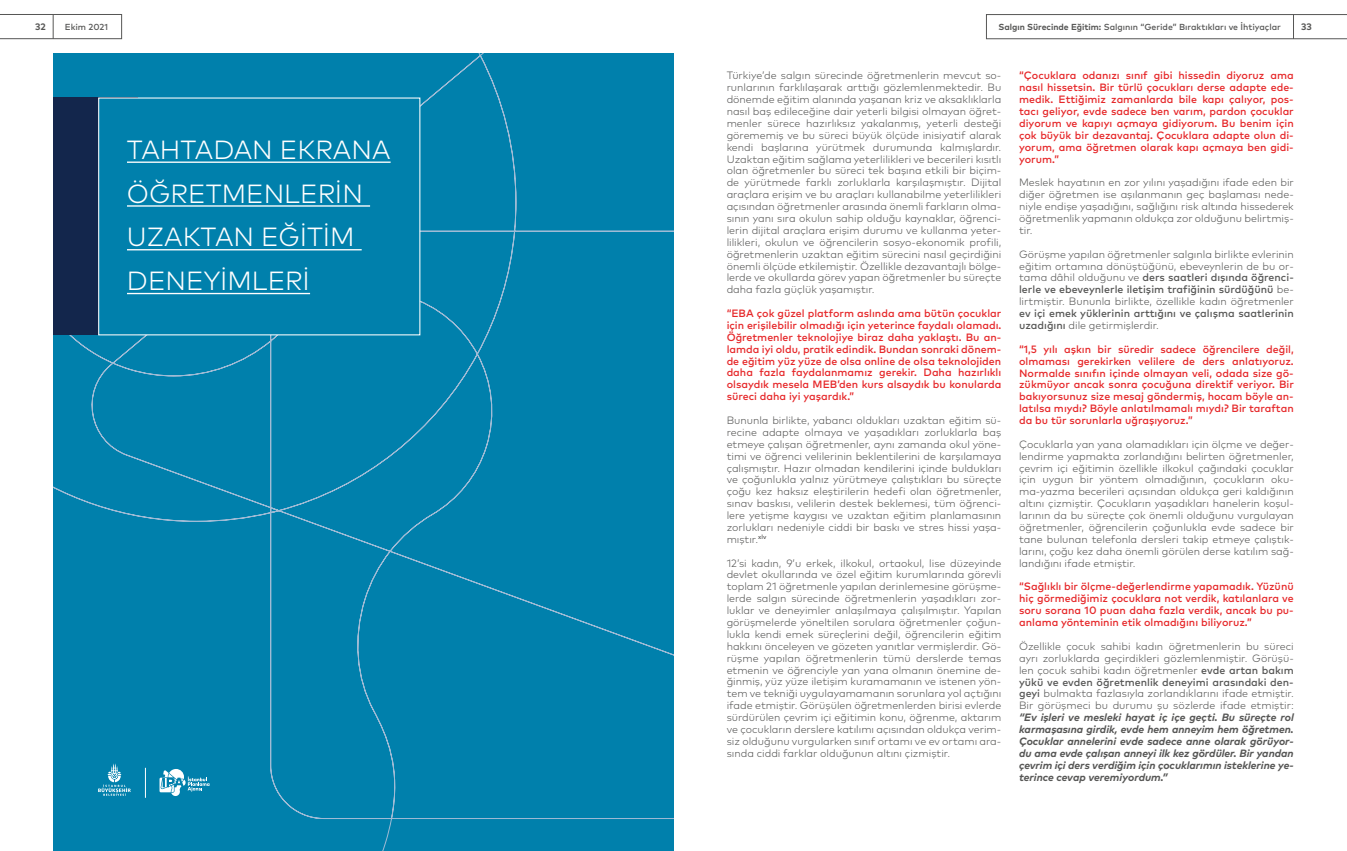
<style>
.page{position:relative;width:1347px;height:851px;background:#fff}
.page>*{position:absolute;margin:0;border:0;box-sizing:border-box;transform-origin:0 0}
.t1{font:300 26.25px/43.8px "Mark Pro";color:#fff}
.t2{font:300 10.62px/11.9px "Mark Pro";color:#575756;text-align:justify}
.t3{font:500 10.62px/11.9px "Mark Pro";color:#e62729;text-align:justify}
.t4{font:italic 700 10.62px/11.9px "Mark Pro";color:#575756;text-align:justify}
.t5{font:500 10.62px/11.9px "Mark Pro";color:#575756}
.t6{font:700 9.38px "Mark Pro";color:#575756}
.t7{font:500 8.75px "Mark Pro";color:#575756}
.s1{font-weight:700}
.s2{font-weight:500}
.s3{font-weight:300}
</style>
<div class="page">
<svg style="left:986px;top:14px;width:360px;height:25px"></svg>
<svg style="left:0;top:14px;width:122px;height:25px"></svg>
<div style="left:53px;top:53px;width:620px;height:797px;background:#0080ac"></div>
<div style="left:53px;top:97px;width:84px;height:238px;background:#13264c"></div>
<div style="left:98px;top:97px;width:322px;height:238px;background:#0080ac"></div>
<hr style="left:127px;top:161px;width:263px;height:2px;background:#fff">
<hr style="left:127px;top:205px;width:243px;height:2px;background:#fff">
<hr style="left:127px;top:249px;width:235px;height:1px;background:#fff">
<hr style="left:127px;top:293px;width:183px;height:1px;background:#fff">
<svg style="left:98px;top:763px;width:33px;height:32px"></svg>
<hr style="left:145px;top:767px;width:1px;height:30px;background:#fff">
<svg style="left:159px;top:768px;width:50px;height:27px"></svg>
<p class="t6" style="left:35px;top:19px;width:12px">32</p>
<p class="t7" style="left:65px;top:20px;width:45px">Ekim 2021</p>
<p class="t7" style="left:998px;top:20px;width:284px"><span class="s1">Salgın Sürecinde Eğitim:</span> Salgının “Geride” Bıraktıkları ve İhtiyaçlar</p>
<p class="t6" style="left:1301px;top:19px;width:12px">33</p>
<h1 class="t1" style="left:127px;top:125px;width:265px">TAHTADAN EKRANA<br>ÖĞRETMENLERİN<br>UZAKTAN EĞİTİM<br>DENEYİMLERİ</h1>
<p class="t2" style="left:726px;top:69px;width:276px">Türkiye’de salgın sürecinde öğretmenlerin mevcut so&shy;runlarının farklılaşarak arttığı gözlemlenmektedir. Bu dönemde eğitim alanında yaşanan kriz ve aksaklıklarla nasıl baş edileceğine dair yeterli bilgisi olmayan öğret&shy;menler sürece hazırlıksız yakalanmış, yeterli desteği görememiş ve bu süreci büyük ölçüde inisiyatif alarak kendi başlarına yürütmek durumunda kalmışlardır.<br>Uzaktan eğitim sağlama yeterlilikleri ve becerileri kısıtlı olan öğretmenler bu süreci tek başına etkili bir biçim&shy;de yürütmede farklı zorluklarla karşılaşmıştır. Dijital araçlara erişim ve bu araçları kullanabilme yeterlilikleri açısından öğretmenler arasında önemli farkların olma&shy;sının yanı sıra okulun sahip olduğu kaynaklar, öğrenci&shy;lerin dijital araçlara erişim durumu ve kullanma yeter&shy;lilikleri, okulun ve öğrencilerin sosyo-ekonomik profili, öğretmenlerin uzaktan eğitim sürecini nasıl geçirdiğini önemli ölçüde etkilemiştir. Özellikle dezavantajlı bölge&shy;lerde ve okullarda görev yapan öğretmenler bu süreçte daha fazla güçlük yaşamıştır.</p>
<p class="t3" style="left:726px;top:306px;width:276px">“EBA çok güzel platform aslında ama bütün çocuklar için erişilebilir olmadığı için yeterince faydalı olamadı.<br>Öğretmenler teknolojiye biraz daha yaklaştı. Bu an&shy;lamda iyi oldu, pratik edindik. Bundan sonraki dönem&shy;de eğitim yüz yüze de olsa online de olsa teknolojiden daha fazla faydalanmamız gerekir. Daha hazırlıklı olsaydık mesela MEB’den kurs alsaydık bu konularda süreci daha iyi yaşardık.”</p>
<p class="t2" style="left:726px;top:413px;width:276px">Bununla birlikte, yabancı oldukları uzaktan eğitim sü&shy;recine adapte olmaya ve yaşadıkları zorluklarla baş etmeye çalışan öğretmenler, aynı zamanda okul yöne&shy;timi ve öğrenci velilerinin beklentilerini de karşılamaya çalışmıştır. Hazır olmadan kendilerini içinde buldukları ve çoğunlukla yalnız yürütmeye çalıştıkları bu süreçte çoğu kez haksız eleştirilerin hedefi olan öğretmenler, sınav baskısı, velilerin destek beklemesi, tüm öğrenci&shy;lere yetişme kaygısı ve uzaktan eğitim planlamasının zorlukları nedeniyle ciddi bir baskı ve stres hissi yaşa&shy;mıştır.<sup>xlv</sup></p>
<p class="t2" style="left:726px;top:556px;width:276px">12’si kadın, 9’u erkek, ilkokul, ortaokul, lise düzeyinde devlet okullarında ve özel eğitim kurumlarında görevli toplam 21 öğretmenle yapılan derinlemesine görüşme&shy;lerde salgın sürecinde öğretmenlerin yaşadıkları zor&shy;luklar ve deneyimler anlaşılmaya çalışılmıştır. Yapılan görüşmelerde yöneltilen sorulara öğretmenler çoğun&shy;lukla kendi emek süreçlerini değil, öğrencilerin eğitim hakkını önceleyen ve gözeten yanıtlar vermişlerdir. Gö&shy;rüşme yapılan öğretmenlerin tümü derslerde temas etmenin ve öğrenciyle yan yana olmanın önemine de&shy;ğinmiş, yüz yüze iletişim kuramamanın ve istenen yön&shy;tem ve tekniği uygulayamamanın sorunlara yol açtığını ifade etmiştir. Görüşülen öğretmenlerden birisi evlerde sürdürülen çevrim içi eğitimin konu, öğrenme, aktarım ve çocukların derslere katılımı açısından oldukça verim&shy;siz olduğunu vurgularken sınıf ortamı ve ev ortamı ara&shy;sında ciddi farklar olduğunun altını çizmiştir.</p>
<p class="t3" style="left:1019px;top:69px;width:276px">“Çocuklara odanızı sınıf gibi hissedin diyoruz ama nasıl hissetsin. Bir türlü çocukları derse adapte ede&shy;medik. Ettiğimiz zamanlarda bile kapı çalıyor, pos&shy;tacı geliyor, evde sadece ben varım, pardon çocuklar diyorum ve kapıyı açmaya gidiyorum. Bu benim için çok büyük bir dezavantaj. Çocuklara adapte olun di&shy;yorum, ama öğretmen olarak kapı açmaya ben gidi&shy;yorum.”</p>
<p class="t2" style="left:1019px;top:176px;width:276px">Meslek hayatının en zor yılını yaşadığını ifade eden bir diğer öğretmen ise aşılanmanın geç başlaması nede&shy;niyle endişe yaşadığını, sağlığını risk altında hissederek öğretmenlik yapmanın oldukça zor olduğunu belirtmiş&shy;tir.</p>
<p class="t2" style="left:1019px;top:247px;width:276px">Görüşme yapılan öğretmenler salgınla birlikte evlerinin eğitim ortamına dönüştüğünü, ebeveynlerin de bu or&shy;tama dâhil olduğunu ve <span class="s2">ders saatleri dışında öğrenci&shy;lerle ve ebeveynlerle iletişim trafiğinin sürdüğünü</span> be&shy;lirtmiştir. Bununla birlikte, özellikle kadın öğretmenler</p>
<p class="t5" style="left:1019px;top:306px;width:276px">ev içi emek yüklerinin arttığını ve çalışma saatlerinin uzadığını <span class="s3">dile getirmişlerdir.</span></p>
<p class="t3" style="left:1019px;top:342px;width:276px">“1,5 yılı aşkın bir süredir sadece öğrencilere değil, olmaması gerekirken velilere de ders anlatıyoruz.<br>Normalde sınıfın içinde olmayan veli, odada size gö&shy;zükmüyor ancak sonra çocuğuna direktif veriyor. Bir bakıyorsunuz size mesaj göndermiş, hocam böyle an&shy;latılsa mıydı? Böyle anlatılmamalı mıydı? Bir taraftan da bu tür sorunlarla uğraşıyoruz.”</p>
<p class="t2" style="left:1019px;top:437px;width:276px">Çocuklarla yan yana olamadıkları için ölçme ve değer&shy;lendirme yapmakta zorlandığını belirten öğretmenler, çevrim içi eğitimin özellikle ilkokul çağındaki çocuklar için uygun bir yöntem olmadığının, çocukların oku&shy;ma-yazma becerileri açısından oldukça geri kaldığının altını çizmiştir. Çocukların yaşadıkları hanelerin koşul&shy;larının da bu süreçte çok önemli olduğunu vurgulayan öğretmenler, öğrencilerin çoğunlukla evde sadece bir tane bulunan telefonla dersleri takip etmeye çalıştık&shy;larını, çoğu kez daha önemli görülen derse katılım sağ&shy;landığını ifade etmiştir.</p>
<p class="t3" style="left:1019px;top:579px;width:276px">“Sağlıklı bir ölçme-değerlendirme yapamadık. Yüzünü hiç görmediğimiz çocuklara not verdik, katılanlara ve soru sorana 10 puan daha fazla verdik, ancak bu pu&shy;anlama yönteminin etik olmadığını biliyoruz.”</p>
<p class="t2" style="left:1019px;top:639px;width:276px">Özellikle çocuk sahibi kadın öğretmenlerin bu süreci ayrı zorluklarda geçirdikleri gözlemlenmiştir. Görüşü&shy;len çocuk sahibi kadın öğretmenler <span class="s2">evde artan bakım yükü ve evden öğretmenlik deneyimi arasındaki den&shy;geyi</span> bulmakta fazlasıyla zorlandıklarını ifade etmiştir.<br>Bir görüşmeci bu durumu şu sözlerde ifade etmiştir:</p>
<p class="t4" style="left:1019px;top:710px;width:276px">“Ev işleri ve mesleki hayat iç içe geçti. Bu süreçte rol karmaşasına girdik, evde hem anneyim hem öğretmen.<br>Çocuklar annelerini evde sadece anne olarak görüyor&shy;du ama evde çalışan anneyi ilk kez gördüler. Bir yandan çevrim içi ders verdiğim için çocuklarımın isteklerine ye&shy;terince cevap veremiyordum.”</p>
</div>
